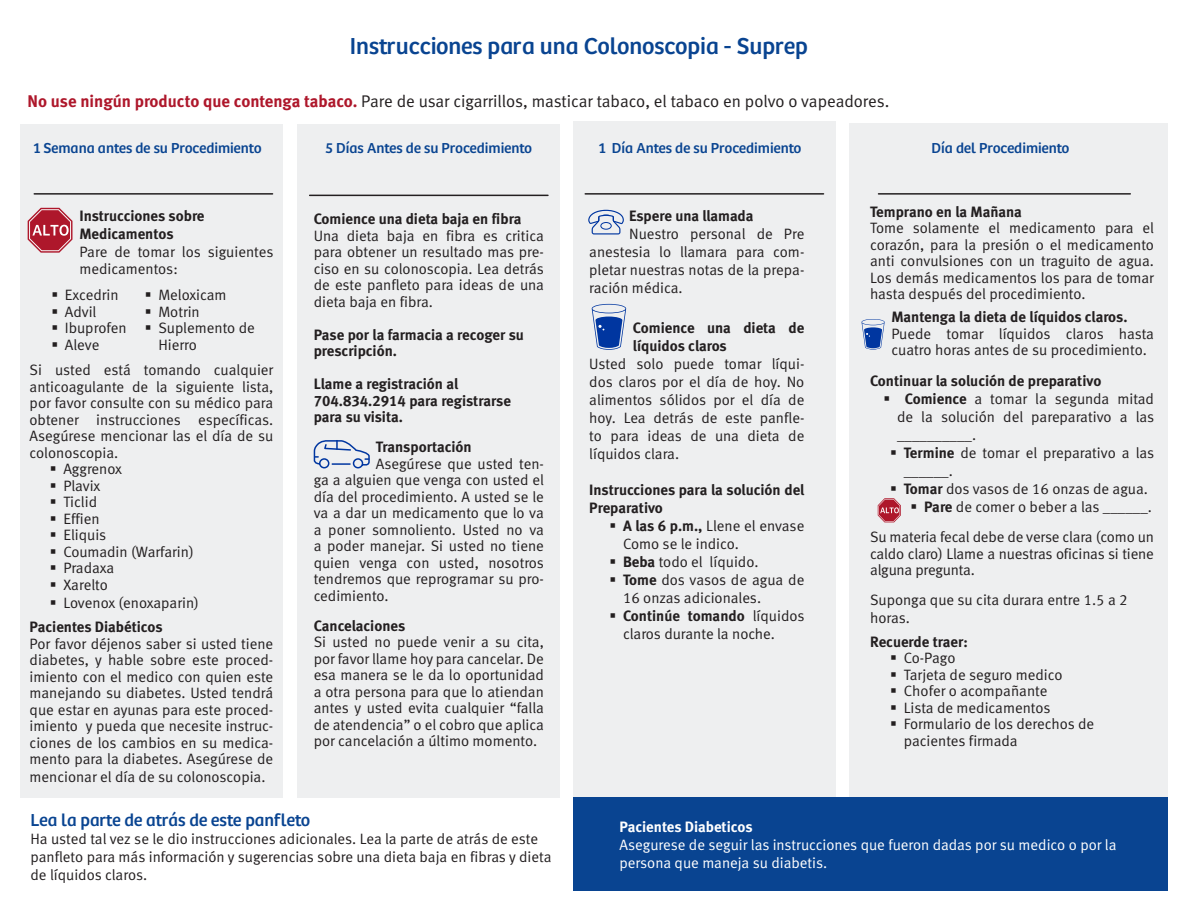
<style>
.page{position:relative;width:1188px;height:918px;background:#fff}
.page>*{position:absolute;margin:0;border:0;box-sizing:border-box;transform-origin:0 0}
.t1{font:24px "Care First Sans Regular";color:#094491}
.t2{font:18px "Care First Sans Regular";color:#094491}
.t3{font:16.95px "Meta Normal LF";letter-spacing:-.005em;color:#231f20}
.Body{font:15px/16.5px "Meta Normal LF";color:#231f20;text-align:justify}
.t4{font:15px/18px "Meta Bold LF";color:#231f20}
.t5{font:15px "Care First Sans Regular";color:#094491}
.Body-2{font:15px/18px "Meta Normal LF";color:#fff}
.t6{font:15px "Meta Bold LF";color:#fff}
.s1{font-family:"Meta Bold LF";color:#ae172b}
.s2{font-family:"Meta Bold LF"}
</style>
<div class="page">
<div style="left:850px;top:124px;width:318px;height:674px;background:#eeeff0"></div>
<div style="left:573px;top:121px;width:263px;height:677px;background:#eeeff0"></div>
<div style="left:573px;top:798px;width:595px;height:93px;background:#094491"></div>
<hr style="left:585px;top:193px;width:239px;height:2px;background:#231f20">
<hr style="left:878px;top:193px;width:252px;height:2px;background:#231f20">
<svg style="left:592px;top:304px;width:34px;height:46px"></svg>
<svg style="left:588px;top:210px;width:36px;height:24px"></svg>
<svg style="left:862px;top:319px;width:23px;height:31px"></svg>
<div style="left:20px;top:124px;width:263px;height:674px;background:#eeeff0"></div>
<hr style="left:34px;top:193px;width:239px;height:2px;background:#231f20">
<div style="left:297px;top:124px;width:263px;height:674px;background:#eeeff0"></div>
<hr style="left:310px;top:195px;width:238px;height:1px;background:#231f20">
<svg style="left:313px;top:440px;width:57px;height:29px"></svg>
<svg style="left:28px;top:208px;width:44px;height:45px"></svg>
<svg style="left:878px;top:498px;width:23px;height:24px"></svg>
<p class="t1" style="left:350px;top:32px;width:460px">Instrucciones para una Colonoscopia - Suprep</p>
<h4 class="t3" style="left:28px;top:91px;width:863px"><span class="s1">No use ningún producto que contenga tabaco.</span> Pare de usar cigarrillos, masticar tabaco, el tabaco en polvo o vapeadores.</h4>
<h3 class="t5" style="left:33px;top:139px;width:230px">1 Semana antes de su Procedimiento</h3>
<h3 class="t5" style="left:326px;top:139px;width:208px">5 Días Antes de su Procedimiento</h3>
<h3 class="t5" style="left:599px;top:139px;width:204px">1 Día Antes de su Procedimiento</h3>
<h3 class="t5" style="left:932px;top:139px;width:139px">Día del Procedimiento</h3>
<h4 class="t4" style="left:79px;top:207px;width:127px">Instrucciones sobre<br>Medicamentos</h4>
<p class="Body" style="left:79px;top:244px;width:196px">Pare de tomar los siguientes medicamentos:</p>
<p class="Body" style="left:65px;top:286px;width:55px">Excedrin</p>
<p class="Body" style="left:65px;top:303px;width:33px">Advil</p>
<p class="Body" style="left:65px;top:319px;width:63px">Ibuprofen</p>
<p class="Body" style="left:65px;top:336px;width:36px">Aleve</p>
<p class="Body" style="left:158px;top:286px;width:98px;text-align:left">Meloxicam<br>Motrin<br>Suplemento de<br>Hierro</p>
<p class="Body" style="left:30px;top:362px;width:245px">Si usted está tomando cualquier anticoagulante de la siguiente lista, por favor consulte con su médico para obtener instrucciones específicas.<br>Asegúrese mencionar las el día de su colonoscopia.</p>
<p class="Body" style="left:63px;top:461px;width:60px">Aggrenox</p>
<p class="Body" style="left:63px;top:477px;width:39px">Plavix</p>
<p class="Body" style="left:63px;top:494px;width:35px">Ticlid</p>
<p class="Body" style="left:63px;top:510px;width:38px">Effien</p>
<p class="Body" style="left:63px;top:527px;width:44px">Eliquis</p>
<p class="Body" style="left:63px;top:543px;width:132px">Coumadin (Warfarin)</p>
<p class="Body" style="left:63px;top:560px;width:52px">Pradaxa</p>
<p class="Body" style="left:63px;top:576px;width:46px">Xarelto</p>
<p class="Body" style="left:63px;top:594px;width:137px">Lovenox (enoxaparin)</p>
<h4 class="t4" style="left:30px;top:618px;width:135px">Pacientes Diabéticos</h4>
<p class="Body" style="left:30px;top:635px;width:245px">Por favor déjenos saber si usted tiene diabetes, y hable sobre este proced&shy;imiento con el medico con quien este manejando su diabetes. Usted tendrá que estar en ayunas para este proced&shy;imiento y pueda que necesite instruc&shy;ciones de los cambios en su medica&shy;mento para la diabetes. Asegúrese de</p>
<p class="Body" style="left:30px;top:769px;width:237px">mencionar el día de su colonoscopia.</p>
<h4 class="t4" style="left:314px;top:210px;width:209px">Comience una dieta baja en fibra</h4>
<p class="Body" style="left:314px;top:227px;width:232px">Una dieta baja en fibra es critica para obtener un resultado mas pre&shy;ciso en su colonoscopia. Lea detrás de este panfleto para ideas de una dieta baja en fibra.</p>
<h4 class="t4" style="left:314px;top:326px;width:212px;line-height:16.5px">Pase por la farmacia a recoger su prescripción.</h4>
<h4 class="t4" style="left:314px;top:376px;width:199px;line-height:16.5px">Llame a registración al<br>704.834.2914 para registrarse para su visita.</h4>
<h4 class="t4" style="left:376px;top:438px;width:97px">Transportación</h4>
<p class="Body" style="left:314px;top:455px;width:232px;text-indent:62px">Asegúrese que usted ten&shy;ga a alguien que venga con usted el día del procedimiento. A usted se le va a dar un medicamento que lo va a poner somnoliento. Usted no va a poder manejar. Si usted no tiene quien venga con usted, nosotros tendremos que reprogramar su pro&shy;cedimiento.</p>
<h4 class="t4" style="left:314px;top:616px;width:93px">Cancelaciones</h4>
<p class="Body" style="left:314px;top:634px;width:232px">Si usted no puede venir a su cita, por favor llame hoy para cancelar. De esa manera se le da lo oportunidad a otra persona para que lo atiendan antes y usted evita cualquier “falla de atendencia” o el cobro que aplica por cancelación a último momento.</p>
<h3 class="t2" style="left:30px;top:810px;width:281px">Lea la parte de atrás de este panfleto</h3>
<p class="Body" style="left:30px;top:830px;width:523px;line-height:18px;text-align:left">Ha usted tal vez se le dio instrucciones adicionales. Lea la parte de atrás de este panfleto para más información y sugerencias sobre una dieta baja en fibras y dieta de líquidos claros.</p>
<h4 class="t4" style="left:629px;top:207px;width:126px">Espere una llamada</h4>
<p class="Body" style="left:589px;top:225px;width:217px;line-height:18px;text-indent:40px">Nuestro personal de Pre anestesia lo llamara para com&shy;pletar nuestras notas de la prepa&shy;ración médica.</p>
<h4 class="t4" style="left:633px;top:318px;width:173px">Comience una dieta de líquidos claros</h4>
<p class="Body" style="left:589px;top:354px;width:217px;line-height:18px">Usted solo puede tomar líqui&shy;dos claros por el día de hoy. No alimentos sólidos por el día de hoy. Lea detrás de este panfle&shy;to para ideas de una dieta de líquidos clara.</p>
<h4 class="t4" style="left:589px;top:480px;width:217px">Instrucciones para la solución del<br>Preparativo</h4>
<p class="Body" style="left:623px;top:516px;width:183px;line-height:18px"><span class="s2">A las 6 p.m.,</span> Llene el envase<br>Como se le indico.</p>
<p class="Body" style="left:623px;top:553px;width:137px"><span class="s2">Beba</span> todo el líquido.</p>
<p class="Body" style="left:623px;top:570px;width:183px;line-height:18px"><span class="s2">Tome</span> dos vasos de agua de<br>16 onzas adicionales.</p>
<p class="Body" style="left:623px;top:606px;width:183px;line-height:18px"><span class="s2">Continúe tomando</span> líquidos claros durante la noche.</p>
<h4 class="t4" style="left:870px;top:202px;width:153px">Temprano en la Mañana</h4>
<p class="Body" style="left:870px;top:220px;width:286px">Tome solamente el medicamento para el corazón, para la presión o el medicamento anti convulsiones con un traguito de agua.<br>Los demás medicamentos los para de tomar hasta después del procedimiento.</p>
<h4 class="t4" style="left:891px;top:308px;width:238px">Mantenga la dieta de líquidos claros.</h4>
<p class="Body" style="left:891px;top:325px;width:264px">Puede tomar líquidos claros hasta cuatro horas antes de su procedimiento.</p>
<h4 class="t4" style="left:870px;top:372px;width:233px">Continuar la solución de preparativo</h4>
<p class="Body" style="left:897px;top:390px;width:259px;line-height:18px;text-indent:8px"><span class="s2">Comience</span> a tomar la segunda mitad de la solución del pareparativo a las __________.</p>
<p class="Body" style="left:904px;top:444px;width:252px;line-height:18px"><span class="s2">Termine</span> de tomar el preparativo a las ______.</p>
<p class="Body" style="left:904px;top:481px;width:246px"><span class="s2">Tomar</span> dos vasos de 16 onzas de agua.</p>
<p class="Body" style="left:924px;top:499px;width:229px"><span class="s2">Pare</span> de comer o beber a las ______.</p>
<p class="Body" style="left:870px;top:529px;width:285px">Su materia fecal debe de verse clara (como un caldo claro) Llame a nuestras oficinas si tiene alguna pregunta.</p>
<p class="Body" style="left:870px;top:591px;width:259px;line-height:18px">Suponga que su cita durara entre 1.5 a 2 horas.</p>
<h4 class="t4" style="left:870px;top:632px;width:99px">Recuerde traer:</h4>
<p class="Body" style="left:904px;top:650px;width:53px">Co-Pago</p>
<p class="Body" style="left:904px;top:666px;width:160px">Tarjeta de seguro medico</p>
<p class="Body" style="left:904px;top:683px;width:145px">Chofer o acompañante</p>
<p class="Body" style="left:904px;top:699px;width:148px">Lista de medicamentos</p>
<p class="Body" style="left:904px;top:716px;width:192px">Formulario de los derechos de pacientes firmada</p>
<h4 class="t6" style="left:620px;top:818px;width:135px">Pacientes Diabeticos</h4>
<p class="Body-2" style="left:620px;top:836px;width:498px">Asegurese de seguir las instrucciones que fueron dadas por su medico o por la persona que maneja su diabetis.</p>
</div>
